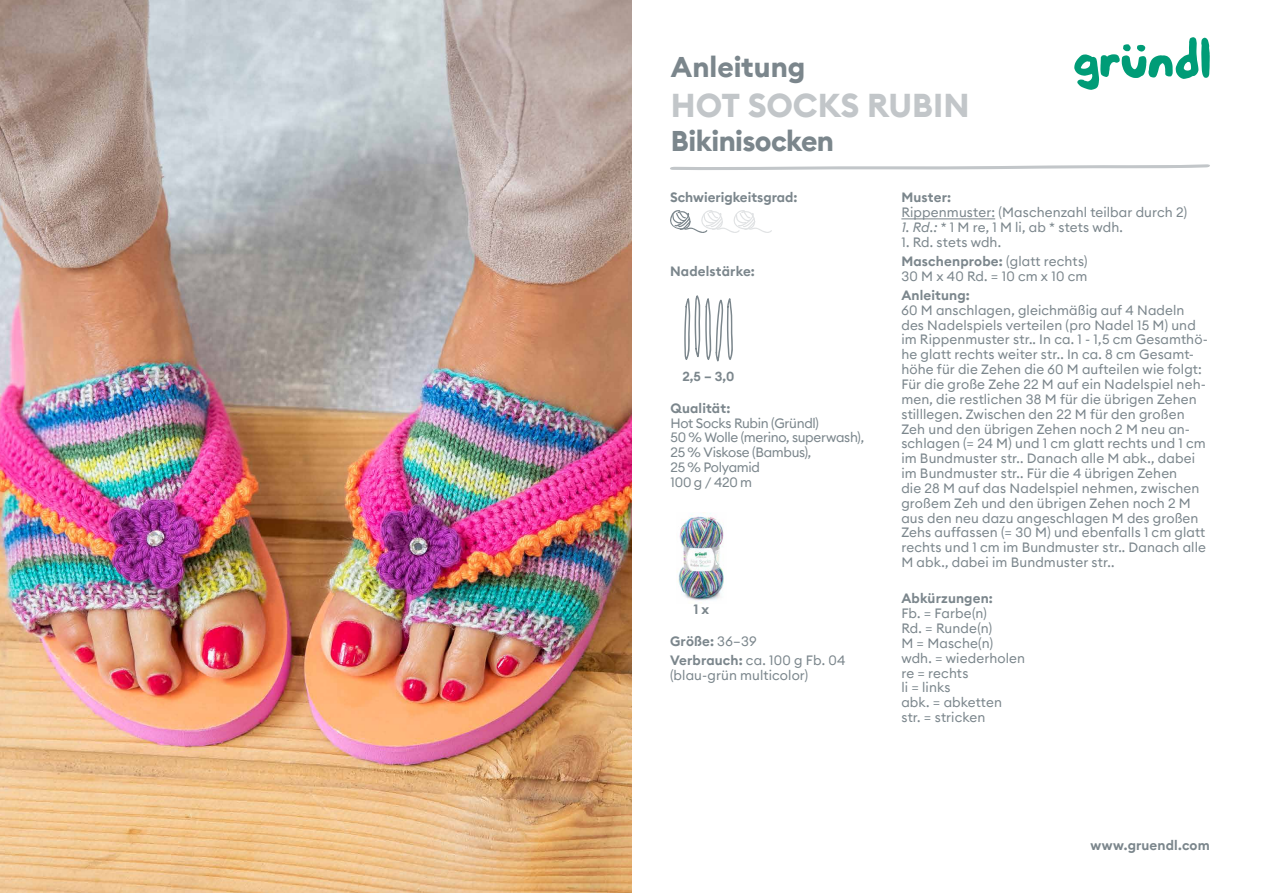
<style>
.page{position:relative;width:1263px;height:893px;background:#fff}
.page>*{position:absolute;margin:0;border:0;box-sizing:border-box;transform-origin:0 0}
.t1{font:700 33px "Euclid Circular B";color:#c2c6c9}
.t2{font:700 28.5px "Euclid Circular B";letter-spacing:-.015em;color:#7b868c}
.t3{font:13.5px/14.9px "Euclid Circular B";letter-spacing:.005em;color:#7b868c}
.t4{font:13.5px/14.9px "Euclid Circular B";letter-spacing:-.025em;color:#7b868c}
.t5{font:600 13.5px "Euclid Circular B";letter-spacing:.01em;color:#7b868c}
.t6{font:600 13.05px "Euclid Circular B";color:#7b868c}
.s1{font-weight:600}
.s2{font-style:italic}
</style>
<div class="page">
<img style="left:0;top:0;width:631px;height:893px">
<svg style="left:670px;top:164px;width:540px;height:6px"></svg>
<svg style="left:1074px;top:37px;width:136px;height:53px"></svg>
<hr style="left:901px;top:218px;width:94px;height:1px;background:#7b868c">
<svg style="left:670px;top:210px;width:102px;height:23px"></svg>
<svg style="left:684px;top:295px;width:49px;height:67px"></svg>
<img style="left:677px;top:513px;width:47px;height:90px">
<h2 class="t2" style="left:671px;top:48px;width:136px">Anleitung</h2>
<h1 class="t1" style="left:671px;top:84px;width:300px">HOT SOCKS RUBIN</h1>
<h2 class="t2" style="left:671px;top:122px;width:165px">Bikinisocken</h2>
<p class="t5" style="left:670px;top:189px;width:129px">Schwierigkeitsgrad:</p>
<p class="t5" style="left:670px;top:262px;width:86px">Nadelstärke:</p>
<p class="t6" style="left:682px;top:368px;width:53px">2,5 – 3,0</p>
<p class="t5" style="left:670px;top:399px;width:61px">Qualität:</p>
<p class="t4" style="left:670px;top:415px;width:195px">Hot Socks Rubin (Gründl)<br>50 % Wolle (merino, superwash),<br>25 % Viskose (Bambus),<br>25 % Polyamid<br>100 g / 420 m</p>
<p class="t5" style="left:693px;top:600px;width:17px">1 x</p>
<p class="t3" style="left:670px;top:632px;width:177px;line-height:19px"><span class="s1">Größe:</span> 36–39<br><span class="s1">Verbrauch:</span> ca. 100 g Fb. 04</p>
<p class="t3" style="left:670px;top:668px;width:140px">(blau-grün multicolor)</p>
<p class="t5" style="left:901px;top:189px;width:51px">Muster:</p>
<p class="t3" style="left:901px;top:205px;width:287px">Rippenmuster: (Maschenzahl teilbar durch 2)</p>
<p class="t3" style="left:901px;top:220px;width:223px"><span class="s2">1. Rd.:</span> * 1 M re, 1 M li, ab * stets wdh.</p>
<p class="t3" style="left:901px;top:232px;width:188px;line-height:19px">1. Rd. stets wdh.<br><span class="s1">Maschenprobe:</span> (glatt rechts)</p>
<p class="t3" style="left:901px;top:268px;width:187px">30 M x 40 Rd. = 10 cm x 10 cm</p>
<p class="t5" style="left:901px;top:286px;width:70px">Anleitung:</p>
<p class="t3" style="left:901px;top:302px;width:308px">60 M anschlagen, gleichmäßig auf 4 Nadeln des Nadelspiels verteilen (pro Nadel 15 M) und im Rippenmuster str.. In ca. 1 - 1,5 cm Gesamthö&shy;he glatt rechts weiter str.. In ca. 8 cm Gesamt&shy;höhe für die Zehen die 60 M aufteilen wie folgt:<br>Für die große Zehe 22 M auf ein Nadelspiel neh&shy;men, die restlichen 38 M für die übrigen Zehen stilllegen. Zwischen den 22 M für den großen Zeh und den übrigen Zehen noch 2 M neu an&shy;schlagen (= 24 M) und 1 cm glatt rechts und 1 cm im Bundmuster str.. Danach alle M abk., dabei im Bundmuster str.. Für die 4 übrigen Zehen<br>die 28 M auf das Nadelspiel nehmen, zwischen großem Zeh und den übrigen Zehen noch 2 M aus den neu dazu angeschlagen M des großen Zehs auffassen (= 30 M) und ebenfalls 1 cm glatt rechts und 1 cm im Bundmuster str.. Danach alle M abk., dabei im Bundmuster str..</p>
<p class="t5" style="left:901px;top:590px;width:93px">Abkürzungen:</p>
<p class="t3" style="left:901px;top:606px;width:125px">Fb. = Farbe(n)<br>Rd. = Runde(n)<br>M = Masche(n) wdh. = wiederholen re = rechts<br>li = links<br>abk. = abketten<br>str. = stricken</p>
<p class="t5" style="left:1091px;top:836px;width:121px">www.gruendl.com</p>
</div>
